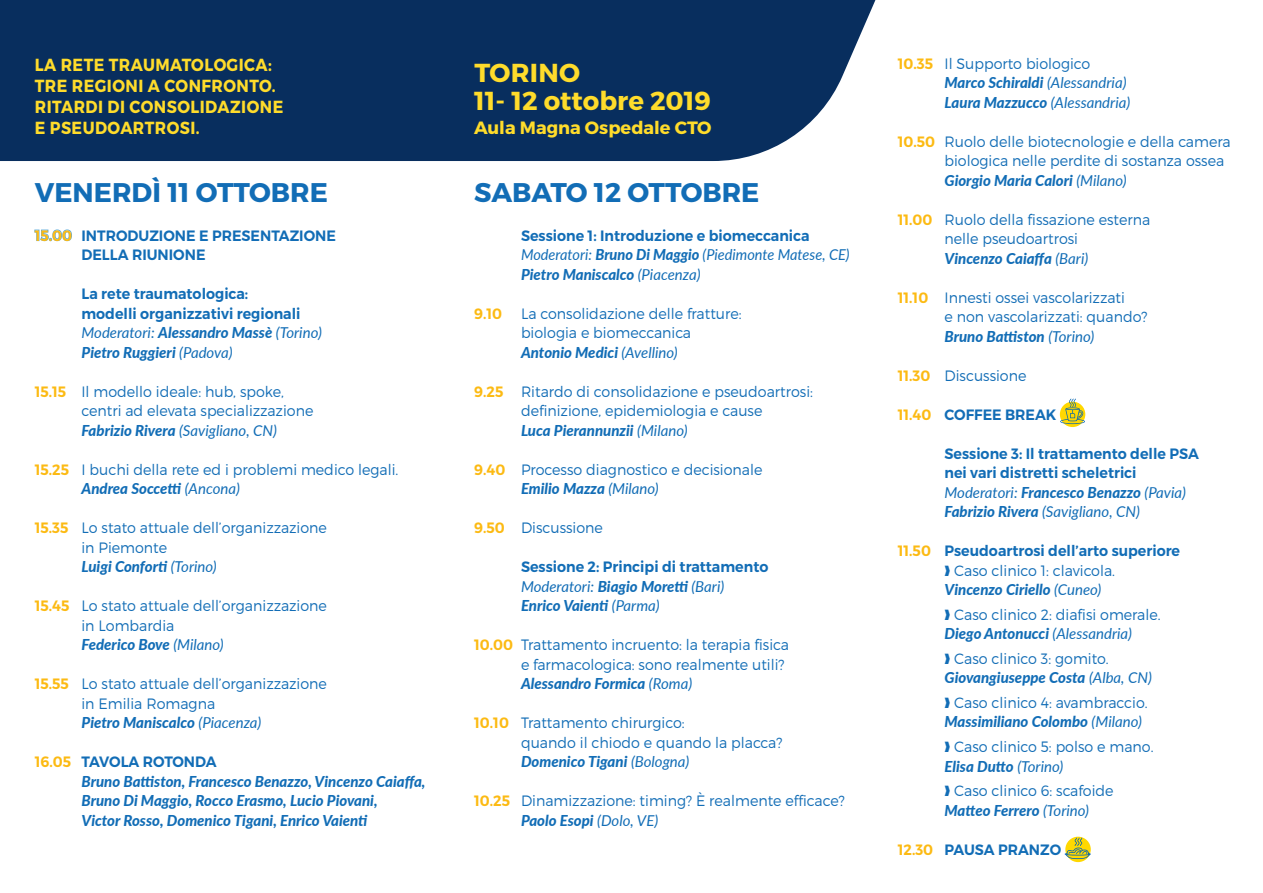
<style>
.page{position:relative;width:1263px;height:893px;background:#fff}
.page>*{position:absolute;margin:0;border:0;box-sizing:border-box;transform-origin:0 0}
.t1{font:700 27px "Montserrat";color:#126db6}
.t2{font:700 25.95px/28.8px "Montserrat";color:#ffdc2b}
.t3{font:700 17.85px "Montserrat";color:#ffdc2b}
.t4{font:700 17.55px/21px "Montserrat";letter-spacing:.03em;color:#ffdc2b;scale:.9 1}
.t5{font:300 15px/19.5px "Montserrat";color:#126db6;scale:.95 1}
.t6{font:italic 800 15px/19.5px "Lato";color:#126db6}
.t7{font:600 15px/19.5px "Montserrat";color:#126db6;scale:.95 1}
.t8{font:italic 15px/19.5px "Lato";color:#126db6}
.t9{font:600 15px "Montserrat";color:#fcba13;scale:.95 1}
.s1{color:#fcba13}
.s2{font-weight:400}
.s3{font-weight:600;color:#fcba13}
.s4{font-weight:800}
.s5{font-weight:300}
</style>
<div class="page">
<svg style="left:34px;top:229px;width:38px;height:12px"></svg>
<div style="left:0;top:0;width:876px;height:161px;background:#082e5e"></div>
<div style="left:1060px;top:402px;width:25px;height:25px;border:2px solid #ffd801;border-radius:50%"></div>
<svg style="left:1060px;top:399px;width:25px;height:25px"></svg>
<div style="left:1065px;top:837px;width:26px;height:25px;border:2px solid #ffd801;border-radius:50%"></div>
<svg style="left:1065px;top:838px;width:26px;height:21px"></svg>
<p class="t4" style="left:35px;top:54px;width:278px">LA RETE TRAUMATOLOGICA:<br>TRE REGIONI A CONFRONTO.<br>RITARDI DI CONSOLIDAZIONE<br>E PSEUDOARTROSI.</p>
<h2 class="t2" style="left:474px;top:58px;width:238px">TORINO<br>11- 12 ottobre 2019</h2>
<p class="t3" style="left:474px;top:116px;width:239px">Aula Magna Ospedale CTO</p>
<h1 class="t1" style="left:35px;top:175px;width:295px">VENERDÌ 11 OTTOBRE</h1>
<p class="t7" style="left:81px;top:226px;width:269px;text-indent:-47px"><span class="s1">15.00</span> INTRODUZIONE E PRESENTAZIONE<br>DELLA RIUNIONE</p>
<p class="t7" style="left:81px;top:284px;width:232px">La rete traumatologica: modelli organizzativi regionali</p>
<p class="t6" style="left:81px;top:322px;width:242px"><span class="s2">Moderatori:</span> Alessandro Massè <span class="s2">(Torino)<br></span>Pietro Ruggieri <span class="s2">(Padova)</span></p>
<p class="t5" style="left:81px;top:381px;width:246px;text-indent:-47px"><span class="s3">15.15</span> Il modello ideale: hub, spoke, centri ad elevata specializzazione</p>
<p class="t8" style="left:81px;top:420px;width:197px"><span class="s4">Fabrizio Rivera</span> (Savigliano, CN)</p>
<p class="t5" style="left:35px;top:459px;width:384px"><span class="s3">15.25</span> I buchi della rete ed i problemi medico legali.</p>
<p class="t6" style="left:81px;top:478px;width:160px">Andrea Soccetti <span class="s2">(Ancona)</span></p>
<p class="t5" style="left:81px;top:518px;width:260px;text-indent:-47px"><span class="s3">15.35</span> Lo stato attuale dell’organizzazione in Piemonte</p>
<p class="t6" style="left:81px;top:556px;width:137px">Luigi Conforti <span class="s2">(Torino)</span></p>
<p class="t5" style="left:81px;top:596px;width:260px;text-indent:-47px"><span class="s3">15.45</span> Lo stato attuale dell’organizzazione in Lombardia</p>
<p class="t6" style="left:81px;top:634px;width:144px">Federico Bove <span class="s2">(Milano)</span></p>
<p class="t5" style="left:81px;top:674px;width:260px;text-indent:-47px"><span class="s3">15.55</span> Lo stato attuale dell’organizzazione in Emilia Romagna</p>
<p class="t6" style="left:81px;top:712px;width:181px">Pietro Maniscalco <span class="s2">(Piacenza)</span></p>
<p class="t7" style="left:35px;top:752px;width:193px"><span class="s1">16.05</span> TAVOLA ROTONDA</p>
<p class="t6" style="left:81px;top:771px;width:345px">Bruno Battiston, Francesco Benazzo, Vincenzo Caiaffa,<br>Bruno Di Maggio, Rocco Erasmo, Lucio Piovani,<br>Victor Rosso, Domenico Tigani, Enrico Vaienti</p>
<h1 class="t1" style="left:474px;top:175px;width:287px">SABATO 12 OTTOBRE</h1>
<p class="t7" style="left:521px;top:226px;width:305px">Sessione 1: Introduzione e biomeccanica</p>
<p class="t8" style="left:521px;top:244px;width:330px">Moderatori: <span class="s4">Bruno Di Maggio</span> (Piedimonte Matese, CE)<br><span class="s4">Pietro Maniscalco</span> (Piacenza)</p>
<p class="t9" style="left:474px;top:304px;width:31px">9.10</p>
<p class="t5" style="left:521px;top:303px;width:234px">La consolidazione delle fratture: biologia e biomeccanica</p>
<p class="t6" style="left:521px;top:342px;width:158px">Antonio Medici <span class="s2">(Avellino)</span></p>
<p class="t5" style="left:474px;top:381px;width:358px;text-align:center"><span class="s3">9.25</span> Ritardo di consolidazione e pseudoartrosi: definizione, epidemiologia e cause</p>
<p class="t6" style="left:521px;top:420px;width:168px">Luca Pierannunzii <span class="s2">(Milano)</span></p>
<p class="t5" style="left:474px;top:459px;width:305px"><span class="s3">9.40</span> Processo diagnostico e decisionale</p>
<p class="t6" style="left:521px;top:478px;width:139px">Emilio Mazza <span class="s2">(Milano)</span></p>
<p class="t5" style="left:474px;top:518px;width:137px"><span class="s3">9.50</span> Discussione</p>
<p class="t7" style="left:521px;top:557px;width:262px">Sessione 2: Principi di trattamento</p>
<p class="t6" style="left:521px;top:576px;width:205px"><span class="s2">Moderatori:</span> Biagio Moretti <span class="s2">(Bari)<br></span>Enrico Vaienti <span class="s2">(Parma)</span></p>
<p class="t5" style="left:474px;top:635px;width:333px;text-align:right"><span class="s3">10.00</span> Trattamento incruento: la terapia fisica e farmacologica: sono realmente utili?</p>
<p class="t6" style="left:521px;top:673px;width:173px">Alessandro Formica <span class="s2">(Roma)</span></p>
<p class="t5" style="left:521px;top:713px;width:277px;text-indent:-47px"><span class="s3">10.10</span> Trattamento chirurgico:<br>quando il chiodo e quando la placca?</p>
<p class="t6" style="left:521px;top:751px;width:170px">Domenico Tigani <span class="s2">(Bologna)</span></p>
<p class="t5" style="left:474px;top:791px;width:392px"><span class="s3">10.25</span> Dinamizzazione: timing? È realmente efficace?</p>
<p class="t6" style="left:521px;top:810px;width:139px">Paolo Esopi <span class="s2">(Dolo, VE)</span></p>
<p class="t5" style="left:898px;top:53px;width:204px"><span class="s3">10.35</span> Il Supporto biologico</p>
<p class="t6" style="left:944px;top:72px;width:187px">Marco Schiraldi <span class="s2">(Alessandria)<br></span>Laura Mazzucco <span class="s2">(Alessandria)</span></p>
<p class="t5" style="left:944px;top:131px;width:303px;text-indent:-47px"><span class="s3">10.50</span> Ruolo delle biotecnologie e della camera biologica nelle perdite di sostanza ossea</p>
<p class="t6" style="left:944px;top:170px;width:184px">Giorgio Maria Calori <span class="s2">(Milano)</span></p>
<p class="t5" style="left:944px;top:209px;width:218px;text-indent:-47px"><span class="s3">11.00</span> Ruolo della fissazione esterna nelle pseudoartrosi</p>
<p class="t6" style="left:944px;top:248px;width:145px">Vincenzo Caiaffa <span class="s2">(Bari)</span></p>
<p class="t5" style="left:944px;top:287px;width:215px;text-indent:-47px"><span class="s3">11.10</span> Innesti ossei vascolarizzati<br>e non vascolarizzati: quando?</p>
<p class="t6" style="left:944px;top:326px;width:151px">Bruno Battiston <span class="s2">(Torino)</span></p>
<p class="t5" style="left:898px;top:365px;width:137px"><span class="s3">11.30</span> Discussione</p>
<p class="t7" style="left:898px;top:405px;width:169px"><span class="s1">11.40</span> COFFEE BREAK</p>
<p class="t7" style="left:944px;top:444px;width:269px">Sessione 3: Il trattamento delle PSA nei vari distretti scheletrici</p>
<p class="t8" style="left:944px;top:482px;width:243px">Moderatori: <span class="s4">Francesco Benazzo</span> (Pavia)<br><span class="s4">Fabrizio Rivera</span> (Savigliano, CN)</p>
<p class="t7" style="left:944px;top:541px;width:249px;text-indent:-47px"><span class="s1">11.50</span> Pseudoartrosi dell’arto superiore ❱ <span class="s5">Caso clinico 1: clavicola.</span></p>
<p class="t6" style="left:944px;top:579px;width:158px">Vincenzo Ciriello <span class="s2">(Cuneo)</span></p>
<p class="t5" style="left:944px;top:604px;width:229px">❱ Caso clinico 2: diafisi omerale.</p>
<p class="t6" style="left:944px;top:623px;width:189px">Diego Antonucci <span class="s2">(Alessandria)</span></p>
<p class="t5" style="left:944px;top:648px;width:174px">❱ Caso clinico 3: gomito.</p>
<p class="t6" style="left:944px;top:667px;width:209px">Giovangiuseppe Costa <span class="s2">(Alba, CN)</span></p>
<p class="t5" style="left:944px;top:692px;width:215px">❱ Caso clinico 4: avambraccio.</p>
<p class="t6" style="left:944px;top:711px;width:199px">Massimiliano Colombo <span class="s2">(Milano)</span></p>
<p class="t5" style="left:944px;top:737px;width:222px">❱ Caso clinico 5: polso e mano.</p>
<p class="t6" style="left:944px;top:756px;width:120px">Elisa Dutto <span class="s2">(Torino)</span></p>
<p class="t5" style="left:944px;top:781px;width:179px">❱ Caso clinico 6: scafoide</p>
<p class="t6" style="left:944px;top:800px;width:146px">Matteo Ferrero <span class="s2">(Torino)</span></p>
<p class="t7" style="left:898px;top:840px;width:174px"><span class="s1">12.30</span> PAUSA PRANZO</p>
</div>
